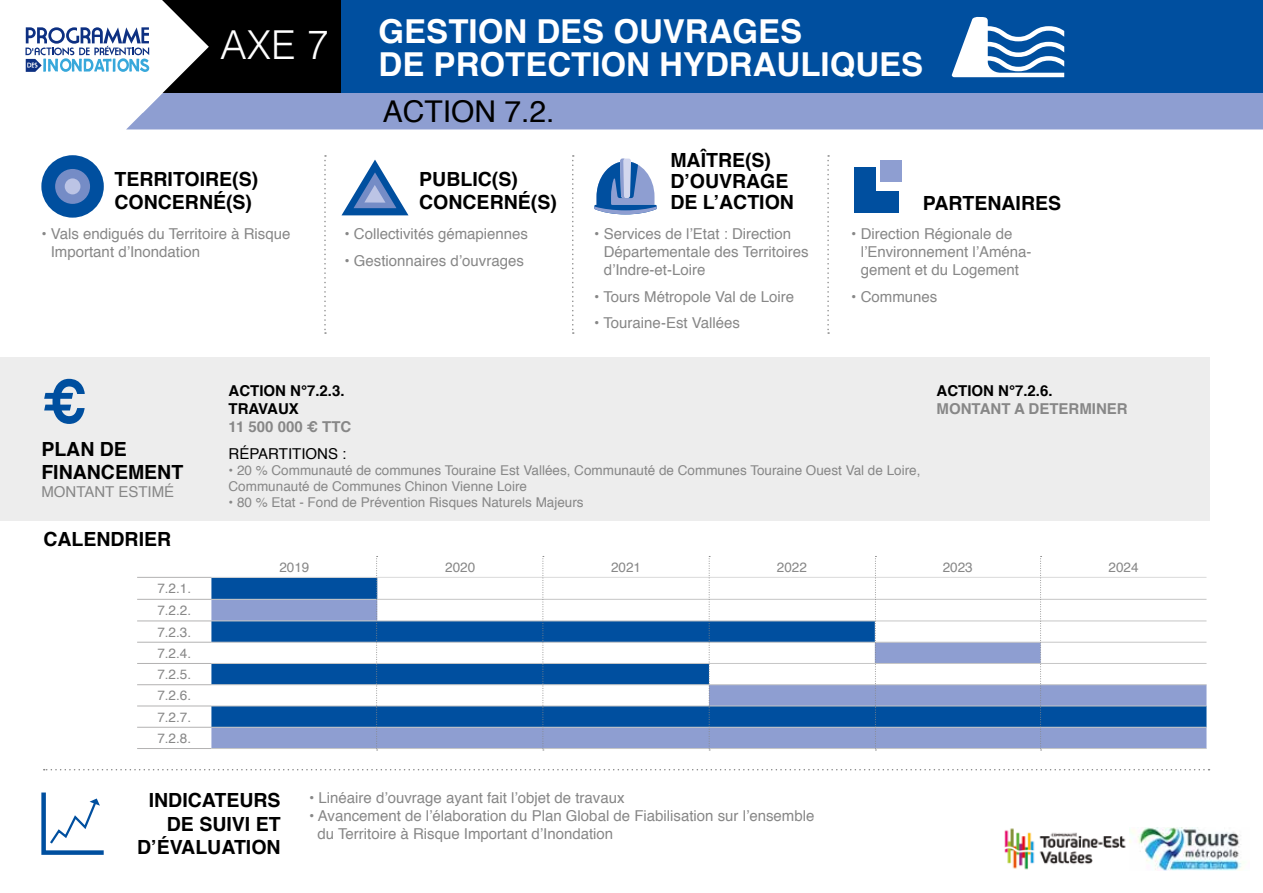
<style>
.page{position:relative;width:1263px;height:893px;background:#fff}
.page>*{position:absolute;margin:0;border:0;box-sizing:border-box;transform-origin:0 0}
.t1{font:700 59.85px "Helvetica";color:#004f9f}
.t2{font:700 33px/33px "Helvetica";color:#fff}
.t3{font:30px "Helvetica";color:#000}
.t4{font:700 19.5px/23.4px "Helvetica";color:#000}
.t5{font:15px/18px "Helvetica";color:#878787}
.t6{font:700 15px/18px "Helvetica";color:#000}
.t7{font:700 15px "Helvetica";color:#878787}
.t8{font:15px "Helvetica";color:#000}
.t9{font:13.5px/21.3px "Helvetica";color:#878787;text-align:justify}
.s1{font-weight:300;font-size:39.9px}
</style>
<div class="page">
<div style="left:126px;top:92px;width:1137px;height:37px;background:#8e9ed1"></div>
<div style="left:159px;top:0;width:182px;height:92px;background:#000"></div>
<div style="left:0;top:357px;width:1209px;height:164px;background:#ededed"></div>
<svg style="left:594px;top:159px;width:63px;height:55px"></svg>
<svg style="left:324px;top:155px;width:2px;height:179px"></svg>
<svg style="left:44px;top:769px;width:1165px;height:1px"></svg>
<svg style="left:41px;top:792px;width:63px;height:63px"></svg>
<hr style="left:137px;top:577px;width:74px;height:1px;background:#b3b2b2">
<hr style="left:137px;top:599px;width:74px;height:1px;background:#b3b2b2">
<hr style="left:137px;top:621px;width:74px;height:1px;background:#b3b2b2">
<hr style="left:137px;top:642px;width:74px;height:1px;background:#b3b2b2">
<hr style="left:137px;top:663px;width:74px;height:1px;background:#b3b2b2">
<hr style="left:137px;top:684px;width:74px;height:1px;background:#b3b2b2">
<hr style="left:137px;top:706px;width:74px;height:1px;background:#b3b2b2">
<hr style="left:137px;top:727px;width:74px;height:1px;background:#b3b2b2">
<hr style="left:137px;top:748px;width:74px;height:1px;background:#b3b2b2">
<svg style="left:572px;top:155px;width:2px;height:179px"></svg>
<svg style="left:827px;top:155px;width:2px;height:179px"></svg>
<div style="left:341px;top:0;width:922px;height:92px;background:#004f9f"></div>
<div style="left:41px;top:155px;width:63px;height:63px;background:#004f9f;border-radius:50%"></div>
<div style="left:55px;top:169px;width:35px;height:35px;background:#758cc6;border-radius:50%"></div>
<div style="left:65px;top:178px;width:15px;height:16px;background:#bcc4e5;border-radius:50%"></div>
<div style="left:854px;top:167px;width:22px;height:35px;background:#004f9f"></div>
<div style="left:854px;top:191px;width:22px;height:22px;background:#004f9f"></div>
<div style="left:870px;top:191px;width:29px;height:22px;background:#004f9f"></div>
<div style="left:880px;top:160px;width:22px;height:22px;background:#8e9ed1"></div>
<svg style="left:341px;top:160px;width:67px;height:55px"></svg>
<svg style="left:26px;top:0;width:183px;height:113px"></svg>
<svg style="left:952px;top:16px;width:112px;height:61px"></svg>
<svg style="left:211px;top:556px;width:995px;height:195px"></svg>
<img style="left:1005px;top:828px;width:121px;height:42px">
<img style="left:1129px;top:828px;width:112px;height:42px">
<h2 class="t2" style="left:379px;top:15px;width:546px;text-indent:-158px"><span class="s1">AXE 7</span> GESTION DES OUVRAGES<br>DE PROTECTION HYDRAULIQUES</h2>
<h3 class="t4" style="left:115px;top:168px;width:145px">TERRITOIRE(S)<br>CONCERNÉ(S)</h3>
<p class="t5" style="left:51px;top:226px;width:241px;text-indent:-9px">• Vals endigués du Territoire à Risque<br>Important d’Inondation</p>
<h3 class="t3" style="left:383px;top:88px;width:173px">ACTION 7.2.</h3>
<h3 class="t4" style="left:419px;top:168px;width:139px">PUBLIC(S)<br>CONCERNÉ(S)</h3>
<p class="t5" style="left:344px;top:226px;width:185px">• Collectivités gémapiennes</p>
<p class="t5" style="left:344px;top:252px;width:181px">• Gestionnaires d’ouvrages</p>
<h3 class="t4" style="left:670px;top:150px;width:125px;line-height:21px">MAÎTRE(S)<br>D’OUVRAGE<br>DE L’ACTION</h3>
<p class="t5" style="left:604px;top:226px;width:206px;text-indent:-9px">• Services de l’Etat : Direction<br>Départementale des Territoires d’Indre-et-Loire</p>
<p class="t5" style="left:594px;top:288px;width:201px">• Tours Métropole Val de Loire</p>
<p class="t5" style="left:594px;top:315px;width:147px">• Touraine-Est Vallées</p>
<h3 class="t4" style="left:923px;top:191px;width:140px">PARTENAIRES</h3>
<p class="t5" style="left:861px;top:226px;width:172px;text-indent:-9px">• Direction Régionale de l’Environnement l’Aména&shy;gement et du Logement</p>
<p class="t5" style="left:851px;top:288px;width:88px">• Communes</p>
<h1 class="t1" style="left:42px;top:353px;width:46px">€</h1>
<h3 class="t4" style="left:41px;top:437px;width:143px">PLAN DE<br>FINANCEMENT</h3>
<p class="t5" style="left:41px;top:483px;width:134px">MONTANT ESTIMÉ</p>
<h3 class="t4" style="left:43px;top:528px;width:129px">CALENDRIER</h3>
<p class="t9" style="left:157px;top:578px;width:35px">7.2.1.<br>7.2.2.<br>7.2.3.<br>7.2.4.<br>7.2.5.<br>7.2.6.<br>7.2.7.<br>7.2.8.</p>
<p class="t6" style="left:229px;top:382px;width:118px">ACTION N°7.2.3.<br>TRAVAUX</p>
<p class="t7" style="left:229px;top:415px;width:124px">11 500 000 € TTC</p>
<p class="t8" style="left:229px;top:442px;width:119px">RÉPARTITIONS :</p>
<p class="t9" style="left:229px;top:463px;width:693px;line-height:16.2px">• 20 % Communauté de communes Touraine Est Vallées, Communauté de Communes Touraine Ouest Val de Loire,<br>Communauté de Communes Chinon Vienne Loire</p>
<p class="t9" style="left:229px;top:492px;width:357px">• 80 % Etat - Fond de Prévention Risques Naturels Majeurs</p>
<p class="t6" style="left:936px;top:382px;width:118px">ACTION N°7.2.6.</p>
<p class="t7" style="left:936px;top:397px;width:193px">MONTANT A DETERMINER</p>
<p class="t9" style="left:279px;top:557px;width:32px">2019</p>
<p class="t9" style="left:445px;top:557px;width:32px">2020</p>
<p class="t9" style="left:611px;top:557px;width:32px">2021</p>
<p class="t9" style="left:777px;top:557px;width:32px">2022</p>
<p class="t9" style="left:943px;top:557px;width:32px">2023</p>
<p class="t9" style="left:1108px;top:557px;width:32px">2024</p>
<h3 class="t4" style="left:137px;top:789px;width:145px;text-align:right">INDICATEURS<br>DE SUIVI ET<br>D’ÉVALUATION</h3>
<p class="t5" style="left:309px;top:790px;width:317px">• Linéaire d’ouvrage ayant fait l’objet de travaux</p>
<p class="t5" style="left:317px;top:808px;width:498px;text-indent:-8px">• Avancement de l’élaboration du Plan Global de Fiabilisation sur l’ensemble du Territoire à Risque Important d’Inondation</p>
</div>
